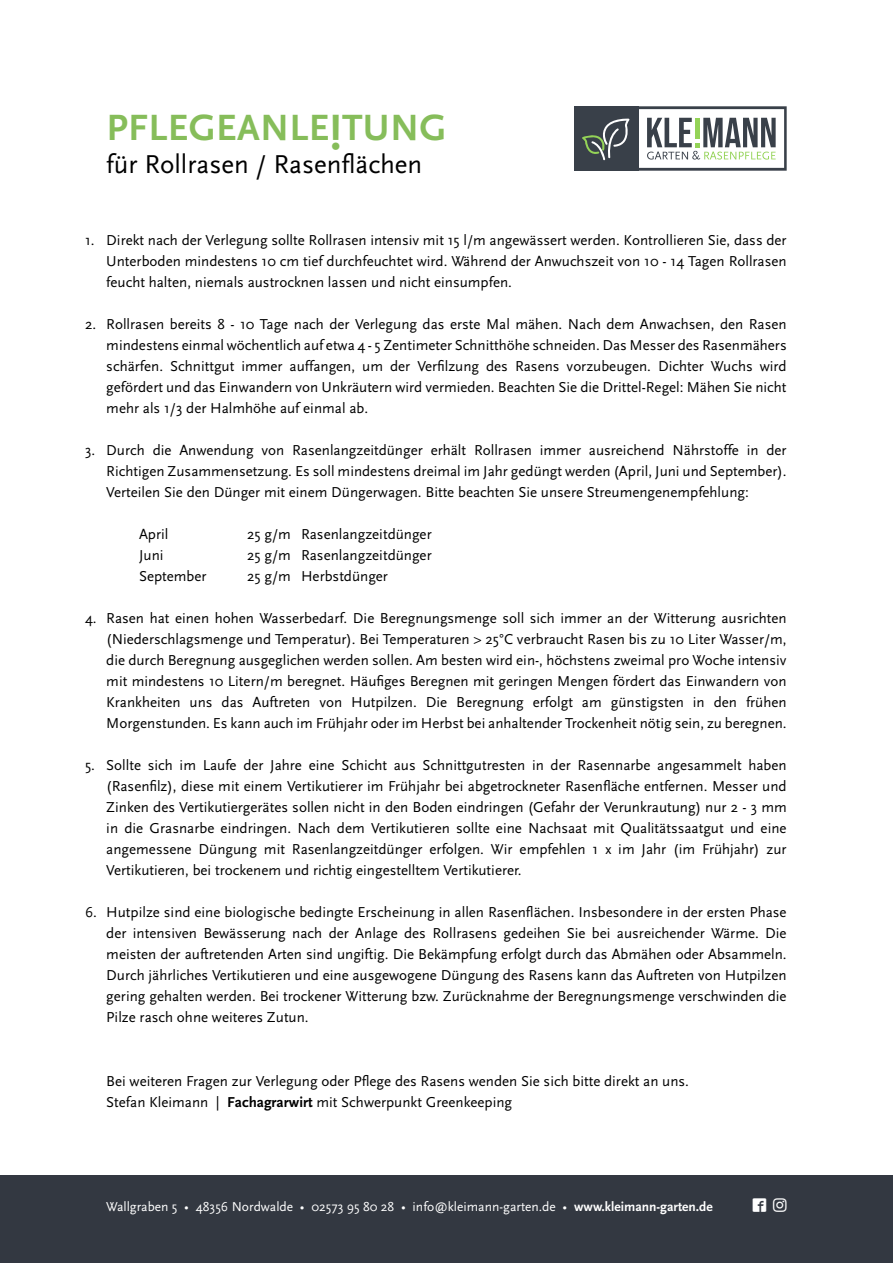
<style>
.page{position:relative;width:893px;height:1263px;background:#fff}
.page>*{position:absolute;margin:0;border:0;box-sizing:border-box;transform-origin:0 0}
.t1{font:700 38.25px "Scala Sans Pro";letter-spacing:.01em;color:#86bd5a}
.t2{font:27px "Scala Sans";color:#000}
.t3{font:15px/21px "Scala Sans";color:#000;text-align:justify}
.t4{font:13.5px "Scala Sans";color:#fff}
.s1{font-size:46.5px}
.s2{font-family:"Scala Sans Pro";font-weight:700}
</style>
<div class="page">
<svg style="left:638px;top:106px;width:149px;height:65px"></svg>
<div style="left:574px;top:106px;width:64px;height:65px;background:#394049"></div>
<svg style="left:582px;top:118px;width:47px;height:42px"></svg>
<div style="left:0;top:1176px;width:893px;height:87px;background:#333841"></div>
<p class="t1" style="left:106px;top:106px;width:341px">PFLEGEANLE<span class="s1">!</span>TUNG</p>
<p class="t2" style="left:106px;top:149px;width:317px">für Rollrasen / Rasenflächen</p>
<p class="t3" style="left:106px;top:230px;width:682px;text-indent:-21px">1. Direkt nach der Verlegung sollte Rollrasen intensiv mit 15 l/m angewässert werden. Kontrollieren Sie, dass der Unterboden mindestens 10 cm tief durchfeuchtet wird. Während der Anwuchszeit von 10 - 14 Tagen Rollrasen feucht halten, niemals austrocknen lassen und nicht einsumpfen.</p>
<p class="t3" style="left:106px;top:314px;width:682px;text-indent:-21px">2. Rollrasen bereits 8 - 10 Tage nach der Verlegung das erste Mal mähen. Nach dem Anwachsen, den Rasen mindestens einmal wöchentlich auf etwa 4 - 5 Zentimeter Schnitthöhe schneiden. Das Messer des Rasenmähers schärfen. Schnittgut immer auffangen, um der Verfilzung des Rasens vorzubeugen. Dichter Wuchs wird gefördert und das Einwandern von Unkräutern wird vermieden. Beachten Sie die Drittel-Regel: Mähen Sie nicht mehr als 1/3 der Halmhöhe auf einmal ab.</p>
<p class="t3" style="left:106px;top:440px;width:682px;text-indent:-21px">3. Durch die Anwendung von Rasenlangzeitdünger erhält Rollrasen immer ausreichend Nährstoffe in der Richtigen Zusammensetzung. Es soll mindestens dreimal im Jahr gedüngt werden (April, Juni und September).<br>Verteilen Sie den Dünger mit einem Düngerwagen. Bitte beachten Sie unsere Streumengenempfehlung:</p>
<p class="t3" style="left:139px;top:524px;width:31px">April</p>
<p class="t3" style="left:247px;top:524px;width:186px">25 g/m Rasenlangzeitdünger</p>
<p class="t3" style="left:139px;top:545px;width:26px">Juni</p>
<p class="t3" style="left:247px;top:545px;width:186px">25 g/m Rasenlangzeitdünger</p>
<p class="t3" style="left:139px;top:566px;width:69px">September</p>
<p class="t3" style="left:247px;top:566px;width:142px">25 g/m Herbstdünger</p>
<p class="t3" style="left:106px;top:608px;width:682px;text-indent:-21px">4. Rasen hat einen hohen Wasserbedarf. Die Beregnungsmenge soll sich immer an der Witterung ausrichten (Niederschlagsmenge und Temperatur). Bei Temperaturen &gt; 25°C verbraucht Rasen bis zu 10 Liter Wasser/m, die durch Beregnung ausgeglichen werden sollen. Am besten wird ein-, höchstens zweimal pro Woche intensiv mit mindestens 10 Litern/m beregnet. Häufiges Beregnen mit geringen Mengen fördert das Einwandern von Krankheiten uns das Auftreten von Hutpilzen. Die Beregnung erfolgt am günstigsten in den frühen Morgenstunden. Es kann auch im Frühjahr oder im Herbst bei anhaltender Trockenheit nötig sein, zu beregnen.</p>
<p class="t3" style="left:106px;top:755px;width:682px;text-indent:-21px">5. Sollte sich im Laufe der Jahre eine Schicht aus Schnittgutresten in der Rasennarbe angesammelt haben (Rasenfilz), diese mit einem Vertikutierer im Frühjahr bei abgetrockneter Rasenfläche entfernen. Messer und Zinken des Vertikutiergerätes sollen nicht in den Boden eindringen (Gefahr der Verunkrautung) nur 2 - 3 mm in die Grasnarbe eindringen. Nach dem Vertikutieren sollte eine Nachsaat mit Qualitätssaatgut und eine angemessene Düngung mit Rasenlangzeitdünger erfolgen. Wir empfehlen 1 x im Jahr (im Frühjahr) zur Vertikutieren, bei trockenem und richtig eingestelltem Vertikutierer.</p>
<p class="t3" style="left:106px;top:902px;width:682px;text-indent:-21px">6. Hutpilze sind eine biologische bedingte Erscheinung in allen Rasenflächen. Insbesondere in der ersten Phase der intensiven Bewässerung nach der Anlage des Rollrasens gedeihen Sie bei ausreichender Wärme. Die meisten der auftretenden Arten sind ungiftig. Die Bekämpfung erfolgt durch das Abmähen oder Absammeln.<br>Durch jährliches Vertikutieren und eine ausgewogene Düngung des Rasens kann das Auftreten von Hutpilzen gering gehalten werden. Bei trockener Witterung bzw. Zurücknahme der Beregnungsmenge verschwinden die Pilze rasch ohne weiteres Zutun.</p>
<p class="t3" style="left:106px;top:1071px;width:584px">Bei weiteren Fragen zur Verlegung oder Pflege des Rasens wenden Sie sich bitte direkt an uns.</p>
<p class="t3" style="left:106px;top:1092px;width:407px">Stefan Kleimann | <span class="s2">Fachagrarwirt</span> mit Schwerpunkt Greenkeeping</p>
<p class="t4" style="left:106px;top:1199px;width:608px">Wallgraben 5 • 48356 Nordwalde • 02573 95 80 28 • info@kleimann-garten.de • <span class="s2">www.kleimann-garten.de</span></p>
</div>
